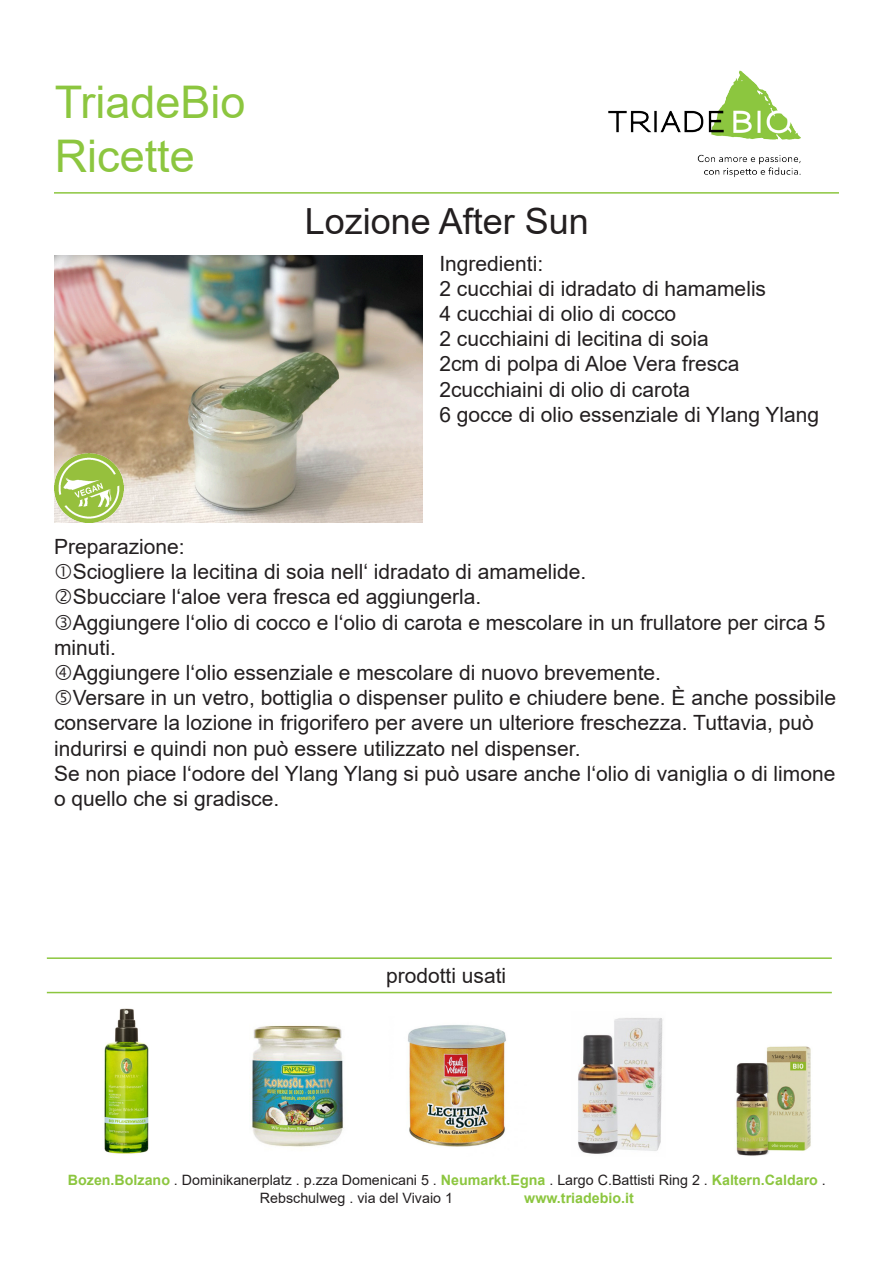
<style>
.page{position:relative;width:893px;height:1263px;background:#fff}
.page>*{position:absolute;margin:0;border:0;box-sizing:border-box;transform-origin:0 0}
.t1{font:45px "Arial";color:#8cc63f}
.t2{font:36px "Arial";color:#231f20}
.t3{font:21px/25.2px "Arial";color:#231f20}
.t4{font:14.25px/17.1px "Arial";color:#231f20}
.t5{font:700 14.25px "Arial";color:#8cc63f}
.s1{font-weight:700;color:#8cc63f}
</style>
<div class="page">
<img style="left:608px;top:70px;width:193px;height:108px">
<hr style="left:54px;top:192px;width:785px;height:2px;background:#8cc63f">
<hr style="left:47px;top:957px;width:785px;height:2px;background:#8cc63f">
<hr style="left:47px;top:992px;width:785px;height:1px;background:#8cc63f">
<img style="left:55px;top:255px;width:367px;height:267px">
<img style="left:736px;top:1046px;width:75px;height:110px">
<img style="left:104px;top:1008px;width:45px;height:146px">
<img style="left:251px;top:1025px;width:92px;height:122px">
<img style="left:408px;top:1025px;width:98px;height:122px">
<img style="left:578px;top:1018px;width:85px;height:136px">
<img style="left:55px;top:453px;width:69px;height:69px">
<p class="t1" style="left:55px;top:71px;width:192px">TriadeBio</p>
<p class="t1" style="left:55px;top:125px;width:142px">Ricette</p>
<p class="t2" style="left:305px;top:197px;width:286px">Lozione After Sun</p>
<p class="t3" style="left:439px;top:250px;width:105px">Ingredienti:</p>
<p class="t3" style="left:439px;top:276px;width:328px">2 cucchiai di idradato di hamamelis</p>
<p class="t3" style="left:439px;top:301px;width:238px">4 cucchiai di olio di cocco</p>
<p class="t3" style="left:439px;top:326px;width:271px">2 cucchiaini di lecitina di soia</p>
<p class="t3" style="left:439px;top:351px;width:302px">2cm di polpa di Aloe Vera fresca</p>
<p class="t3" style="left:439px;top:376px;width:252px">2cucchiaini di olio di carota</p>
<p class="t3" style="left:439px;top:402px;width:381px">6 gocce di olio essenziale di Ylang Ylang</p>
<p class="t3" style="left:54px;top:534px;width:132px">Preparazione:</p>
<p class="t3" style="left:73px;top:559px;width:515px">Sciogliere la lecitina di soia nell‘ idradato di amamelide.</p>
<p class="t3" style="left:73px;top:584px;width:410px">Sbucciare l‘aloe vera fresca ed aggiungerla.</p>
<p class="t3" style="left:54px;top:609px;width:773px;text-indent:19px">Aggiungere l‘olio di cocco e l‘olio di carota e mescolare in un frullatore per circa 5 minuti.</p>
<p class="t3" style="left:73px;top:660px;width:590px">Aggiungere l‘olio essenziale e mescolare di nuovo brevemente.</p>
<p class="t3" style="left:54px;top:685px;width:784px;text-indent:19px">Versare in un vetro, bottiglia o dispenser pulito e chiudere bene. È anche possibile conservare la lozione in frigorifero per avere un ulteriore freschezza. Tuttavia, può indurirsi e quindi non può essere utilizzato nel dispenser.</p>
<p class="t3" style="left:54px;top:761px;width:783px">Se non piace l‘odore del Ylang Ylang si può usare anche l‘olio di vaniglia o di limone o quello che si gradisce.</p>
<p class="t3" style="left:386px;top:963px;width:122px">prodotti usati</p>
<p class="t4" style="left:260px;top:1172px;width:567px;text-indent:-192px"><span class="s1">Bozen.Bolzano</span> . Dominikanerplatz . p.zza Domenicani 5 . <span class="s1">Neumarkt.Egna</span> . Largo C.Battisti Ring 2 . <span class="s1">Kaltern.Caldaro</span> .<br>Rebschulweg . via del Vivaio 1</p>
<p class="t5" style="left:524px;top:1187px;width:111px">www.triadebio.it</p>
</div>
